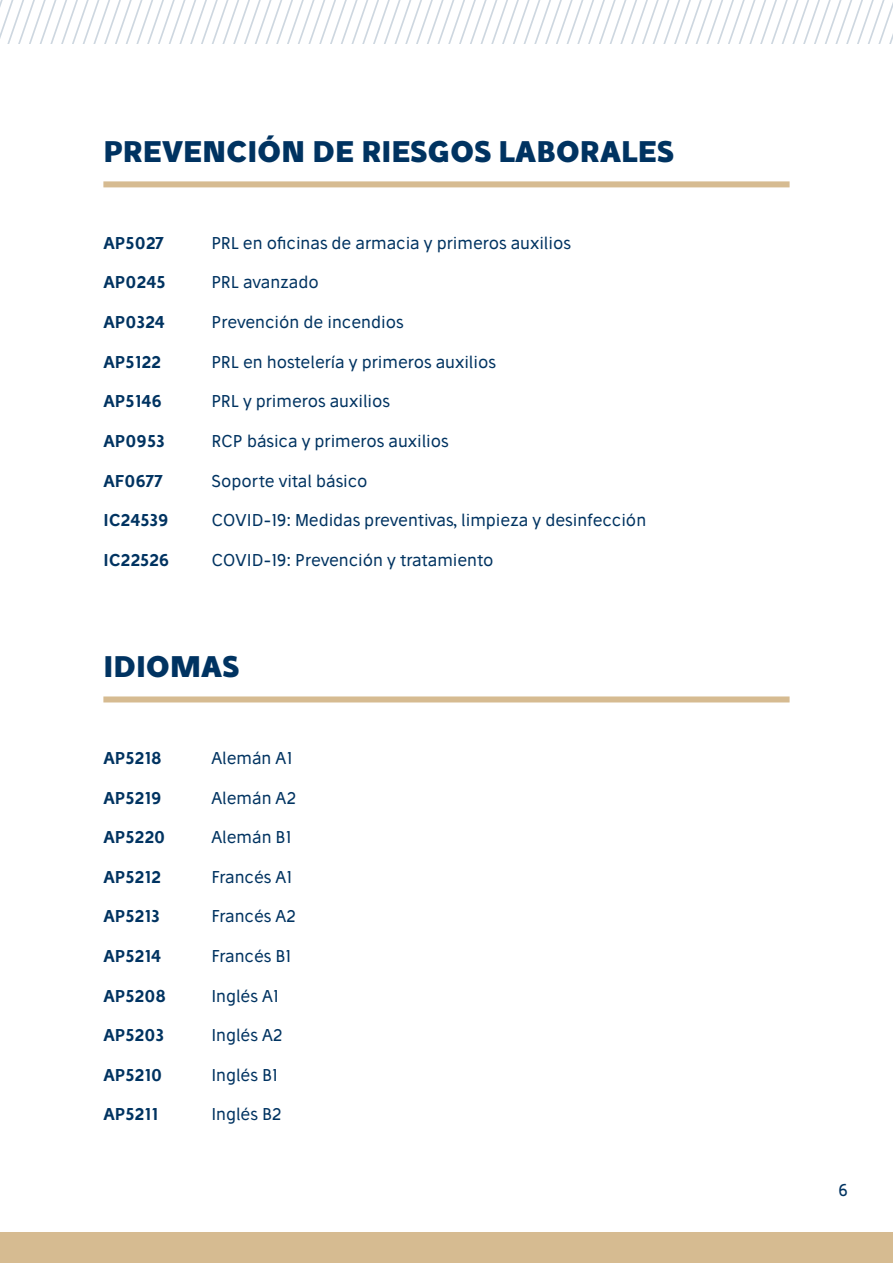
<style>
.page{position:relative;width:893px;height:1263px;background:#fff}
.page>*{position:absolute;margin:0;border:0;box-sizing:border-box;transform-origin:0 0}
.t1{font:700 28.8px "Stilu";color:#003361}
.t2{font:16.5px "Stilu";color:#003361}
.t3{font:600 16.5px "Stilu";color:#003361}
</style>
<div class="page">
<svg style="left:0;top:0;width:892px;height:44px"></svg>
<div style="left:0;top:1232px;width:893px;height:31px;background:#d6bb91"></div>
<div style="left:103px;top:181px;width:687px;height:6px;background:#d6bb91"></div>
<div style="left:103px;top:696px;width:687px;height:6px;background:#d6bb91"></div>
<h1 class="t1" style="left:103px;top:133px;width:572px">PREVENCIÓN DE RIESGOS LABORALES</h1>
<p class="t3" style="left:103px;top:232px;width:62px">AP5027</p>
<p class="t2" style="left:211px;top:232px;width:361px">PRL en oficinas de armacia y primeros auxilios</p>
<p class="t3" style="left:103px;top:272px;width:64px">AP0245</p>
<p class="t2" style="left:211px;top:272px;width:109px">PRL avanzado</p>
<p class="t3" style="left:103px;top:311px;width:63px">AP0324</p>
<p class="t2" style="left:211px;top:311px;width:194px">Prevención de incendios</p>
<p class="t3" style="left:103px;top:351px;width:59px">AP5122</p>
<p class="t2" style="left:211px;top:351px;width:286px">PRL en hostelería y primeros auxilios</p>
<p class="t3" style="left:103px;top:390px;width:60px">AP5146</p>
<p class="t2" style="left:211px;top:391px;width:180px">PRL y primeros auxilios</p>
<p class="t3" style="left:103px;top:430px;width:63px">AP0953</p>
<p class="t2" style="left:211px;top:430px;width:239px">RCP básica y primeros auxilios</p>
<p class="t3" style="left:103px;top:470px;width:61px">AF0677</p>
<p class="t2" style="left:211px;top:470px;width:158px">Soporte vital básico</p>
<p class="t3" style="left:103px;top:509px;width:67px">IC24539</p>
<p class="t2" style="left:211px;top:509px;width:436px">COVID-19: Medidas preventivas, limpieza y desinfección</p>
<p class="t3" style="left:103px;top:549px;width:67px">IC22526</p>
<p class="t2" style="left:211px;top:549px;width:283px">COVID-19: Prevención y tratamiento</p>
<h1 class="t1" style="left:103px;top:648px;width:137px">IDIOMAS</h1>
<p class="t3" style="left:103px;top:747px;width:60px">AP5218</p>
<p class="t2" style="left:211px;top:747px;width:82px">Alemán A1</p>
<p class="t3" style="left:103px;top:787px;width:60px">AP5219</p>
<p class="t2" style="left:211px;top:787px;width:86px">Alemán A2</p>
<p class="t3" style="left:103px;top:826px;width:63px">AP5220</p>
<p class="t2" style="left:211px;top:826px;width:82px">Alemán B1</p>
<p class="t3" style="left:103px;top:866px;width:59px">AP5212</p>
<p class="t2" style="left:211px;top:866px;width:82px">Francés A1</p>
<p class="t3" style="left:103px;top:905px;width:58px">AP5213</p>
<p class="t2" style="left:211px;top:906px;width:86px">Francés A2</p>
<p class="t3" style="left:103px;top:945px;width:59px">AP5214</p>
<p class="t2" style="left:211px;top:945px;width:81px">Francés B1</p>
<p class="t3" style="left:103px;top:985px;width:64px">AP5208</p>
<p class="t2" style="left:211px;top:985px;width:69px">Inglés A1</p>
<p class="t3" style="left:103px;top:1024px;width:62px">AP5203</p>
<p class="t2" style="left:211px;top:1024px;width:72px">Inglés A2</p>
<p class="t3" style="left:103px;top:1064px;width:60px">AP5210</p>
<p class="t2" style="left:211px;top:1064px;width:68px">Inglés B1</p>
<p class="t3" style="left:103px;top:1103px;width:56px">AP5211</p>
<p class="t2" style="left:211px;top:1104px;width:71px">Inglés B2</p>
<p class="t2" style="left:838px;top:1180px;width:11px">6</p>
</div>
